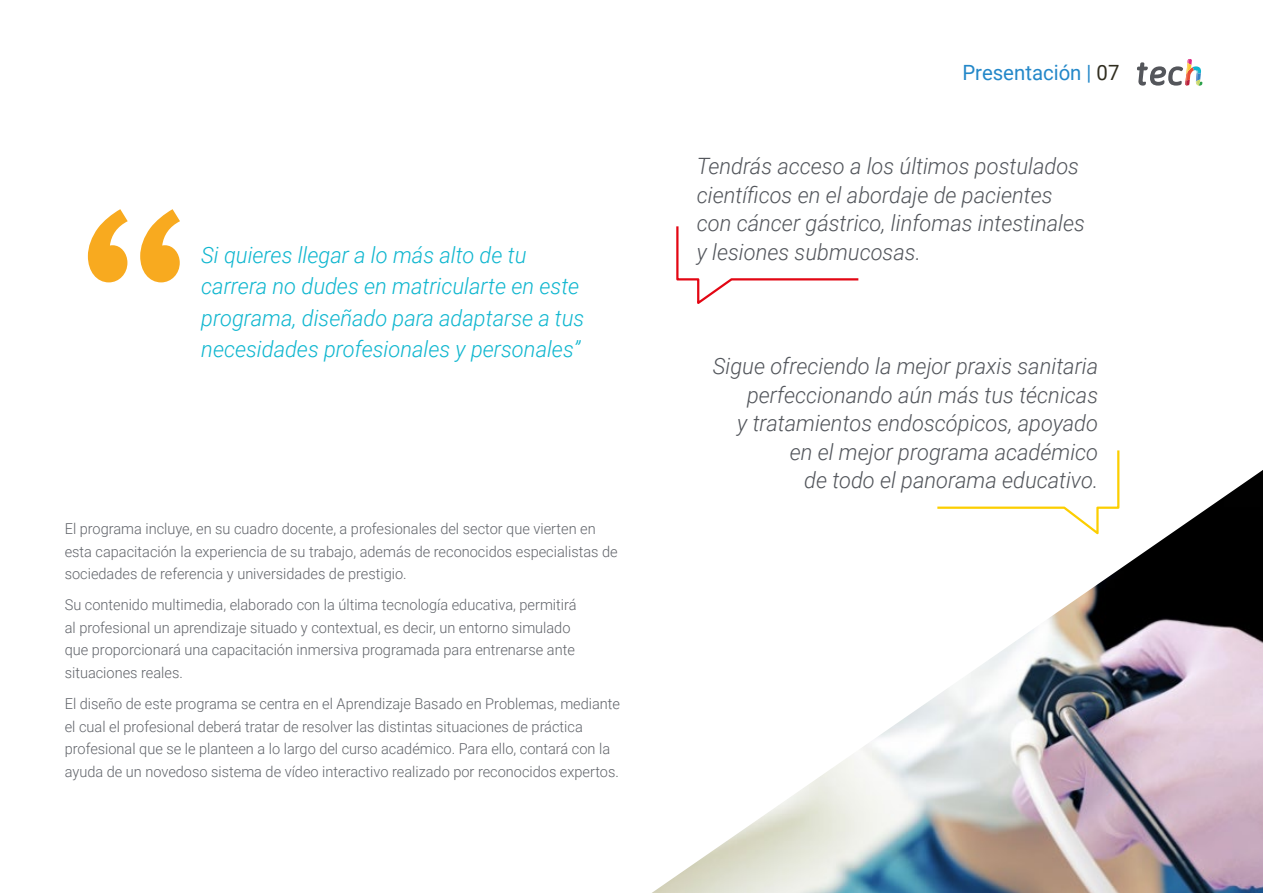
<style>
.page{position:relative;width:1263px;height:893px;background:#fff}
.page>*{position:absolute;margin:0;border:0;box-sizing:border-box;transform-origin:0 0}
.t1{font:italic 300 22.5px/28.5px "Roboto";color:#52555b;text-align:right}
.t2{font:italic 300 22.5px/31.5px "Roboto";color:#0fb6cf}
.t3{font:21px "Roboto";color:#2488c9}
.t4{font:300 15px/22.5px "Roboto";color:#61646a}
.s1{color:#312e20}
</style>
<div class="page">
<svg style="left:88px;top:209px;width:92px;height:73px"></svg>
<svg style="left:1137px;top:59px;width:65px;height:27px"></svg>
<svg style="left:676px;top:226px;width:183px;height:78px"></svg>
<img style="left:652px;top:470px;width:611px;height:423px">
<h1 class="t2" style="left:201px;top:238px;width:385px">Si quieres llegar a lo más alto de tu carrera no dudes en matricularte en este programa, diseñado para adaptarse a tus necesidades profesionales y personales”</h1>
<p class="t4" style="left:65px;top:517px;width:554px">El programa incluye, en su cuadro docente, a profesionales del sector que vierten en esta capacitación la experiencia de su trabajo, además de reconocidos especialistas de sociedades de referencia y universidades de prestigio.</p>
<p class="t4" style="left:65px;top:593px;width:513px">Su contenido multimedia, elaborado con la última tecnología educativa, permitirá al profesional un aprendizaje situado y contextual, es decir, un entorno simulado que proporcionará una capacitación inmersiva programada para entrenarse ante situaciones reales.</p>
<p class="t4" style="left:65px;top:692px;width:557px">El diseño de este programa se centra en el Aprendizaje Basado en Problemas, mediante el cual el profesional deberá tratar de resolver las distintas situaciones de práctica profesional que se le planteen a lo largo del curso académico. Para ello, contará con la ayuda de un novedoso sistema de vídeo interactivo realizado por reconocidos expertos.</p>
<h2 class="t3" style="left:962px;top:57px;width:159px">Presentación | <span class="s1">07</span></h2>
<h1 class="t1" style="left:697px;top:151px;width:390px;text-align:left">Tendrás acceso a los últimos postulados científicos en el abordaje de pacientes con cáncer gástrico, linfomas intestinales y lesiones submucosas.</h1>
<h1 class="t1" style="left:713px;top:351px;width:387px">Sigue ofreciendo la mejor praxis sanitaria perfeccionando aún más tus técnicas<br>y tratamientos endoscópicos, apoyado en el mejor programa académico<br>de todo el panorama educativo.</h1>
</div>
